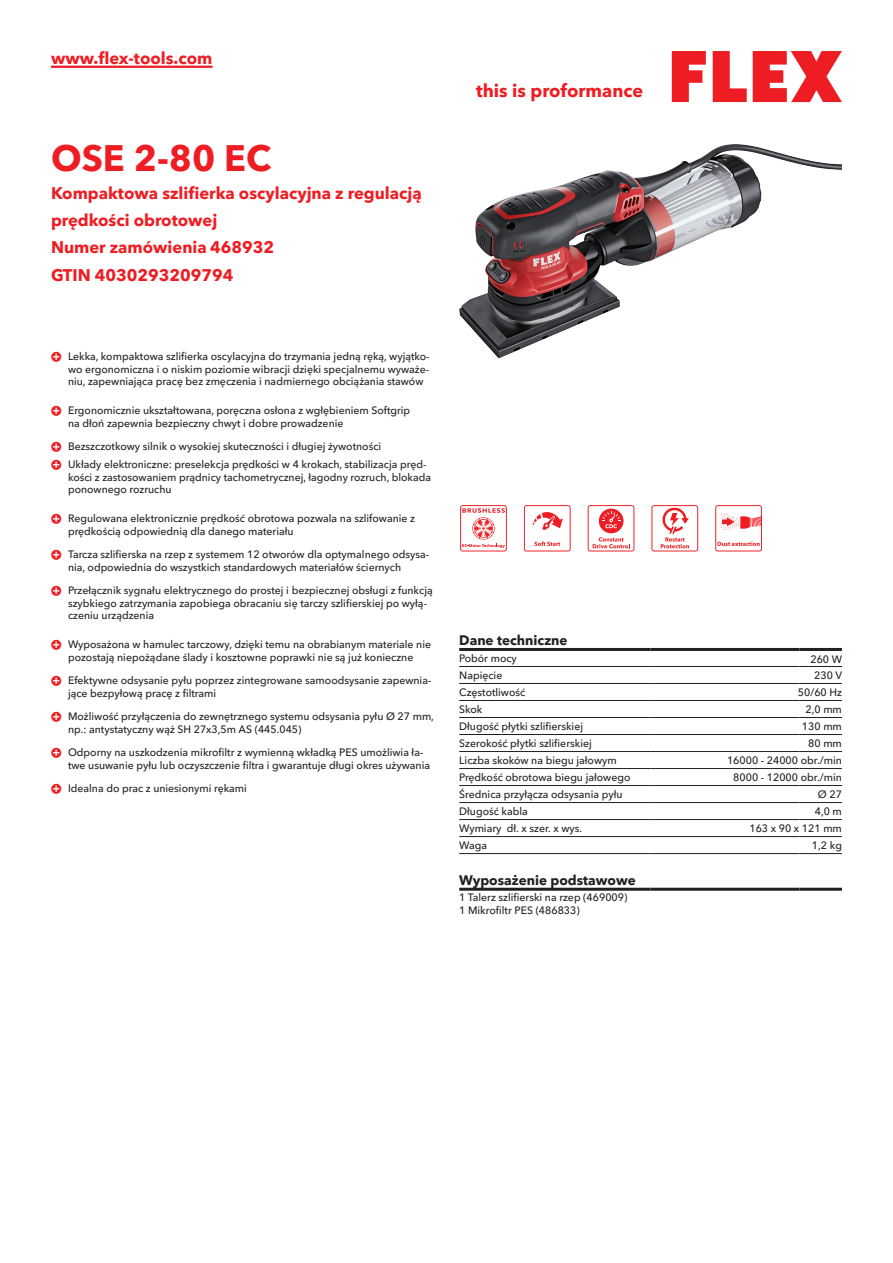
<style>
.page{position:relative;width:893px;height:1263px;background:#fff}
.page>*{position:absolute;margin:0;border:0;box-sizing:border-box;transform-origin:0 0}
.CB_AF_Product-name{font:700 36px "Avenir Next W1 G";color:#ee1d23}
.t1{font:700 18px "Avenir Next W1 G";color:#ee1d23}
.CB_AF_Product-short{font:700 16.5px/27px "Avenir Next W1 G";color:#ee1d23}
.CB_AF_Order-number{font:700 16.5px "Avenir Next W1 G";color:#ee1d23}
.CB_AF_Table-headline{font:700 13.5px "Avenir Next W1 G";color:#231f20}
.CB_AF_Table-specific{font:500 10.5px/12.6px "Avenir Next W1 G";color:#231f20}
</style>
<div class="page">
<svg style="left:672px;top:51px;width:34px;height:51px"></svg>
<svg style="left:713px;top:51px;width:34px;height:51px"></svg>
<svg style="left:753px;top:51px;width:89px;height:51px"></svg>
<hr style="left:51px;top:66px;width:162px;height:2px;background:#ee1d23">
<img style="left:459px;top:144px;width:276px;height:186px">
<hr style="left:459px;top:666px;width:192px;height:1px;background:#231f20">
<hr style="left:651px;top:666px;width:148px;height:1px;background:#231f20">
<hr style="left:799px;top:666px;width:43px;height:1px;background:#231f20">
<hr style="left:459px;top:683px;width:192px;height:1px;background:#231f20">
<hr style="left:651px;top:683px;width:148px;height:1px;background:#231f20">
<hr style="left:799px;top:683px;width:43px;height:1px;background:#231f20">
<hr style="left:459px;top:700px;width:192px;height:1px;background:#231f20">
<hr style="left:651px;top:700px;width:148px;height:1px;background:#231f20">
<hr style="left:799px;top:700px;width:43px;height:1px;background:#231f20">
<hr style="left:459px;top:717px;width:192px;height:1px;background:#231f20">
<hr style="left:651px;top:717px;width:148px;height:1px;background:#231f20">
<hr style="left:799px;top:717px;width:43px;height:1px;background:#231f20">
<hr style="left:459px;top:734px;width:192px;height:1px;background:#231f20">
<hr style="left:651px;top:734px;width:148px;height:1px;background:#231f20">
<hr style="left:799px;top:734px;width:43px;height:1px;background:#231f20">
<hr style="left:459px;top:751px;width:192px;height:1px;background:#231f20">
<hr style="left:651px;top:751px;width:148px;height:1px;background:#231f20">
<hr style="left:799px;top:751px;width:43px;height:1px;background:#231f20">
<hr style="left:459px;top:768px;width:192px;height:1px;background:#231f20">
<hr style="left:651px;top:768px;width:148px;height:1px;background:#231f20">
<hr style="left:799px;top:768px;width:43px;height:1px;background:#231f20">
<hr style="left:459px;top:785px;width:192px;height:1px;background:#231f20">
<hr style="left:651px;top:785px;width:148px;height:1px;background:#231f20">
<hr style="left:799px;top:785px;width:43px;height:1px;background:#231f20">
<hr style="left:459px;top:802px;width:192px;height:1px;background:#231f20">
<hr style="left:651px;top:802px;width:148px;height:1px;background:#231f20">
<hr style="left:799px;top:802px;width:43px;height:1px;background:#231f20">
<hr style="left:459px;top:819px;width:192px;height:1px;background:#231f20">
<hr style="left:651px;top:819px;width:148px;height:1px;background:#231f20">
<hr style="left:799px;top:819px;width:43px;height:1px;background:#231f20">
<hr style="left:459px;top:836px;width:192px;height:1px;background:#231f20">
<hr style="left:651px;top:836px;width:148px;height:1px;background:#231f20">
<hr style="left:799px;top:836px;width:43px;height:1px;background:#231f20">
<hr style="left:459px;top:853px;width:192px;height:1px;background:#231f20">
<hr style="left:651px;top:853px;width:148px;height:1px;background:#231f20">
<hr style="left:799px;top:853px;width:43px;height:1px;background:#231f20">
<hr style="left:459px;top:648px;width:192px;height:3px;background:#231f20">
<hr style="left:651px;top:648px;width:148px;height:3px;background:#231f20">
<hr style="left:799px;top:648px;width:43px;height:3px;background:#231f20">
<hr style="left:459px;top:888px;width:192px;height:3px;background:#231f20">
<hr style="left:651px;top:888px;width:148px;height:3px;background:#231f20">
<hr style="left:799px;top:888px;width:43px;height:3px;background:#231f20">
<svg style="left:460px;top:505px;width:47px;height:46px"></svg>
<svg style="left:524px;top:505px;width:47px;height:46px"></svg>
<svg style="left:588px;top:505px;width:46px;height:46px"></svg>
<svg style="left:651px;top:505px;width:47px;height:46px"></svg>
<svg style="left:715px;top:505px;width:47px;height:46px"></svg>
<h3 class="CB_AF_Product-short" style="left:51px;top:43px;width:163px">www.flex-tools.com</h3>
<p class="CB_AF_Product-name" style="left:51px;top:130px;width:222px">OSE 2-80 EC</p>
<p class="CB_AF_Product-short" style="left:51px;top:178px;width:372px">Kompaktowa szlifierka oscylacyjna z regulacją prędkości obrotowej</p>
<p class="CB_AF_Order-number" style="left:51px;top:234px;width:225px">Numer zamówienia 468932</p>
<p class="CB_AF_Order-number" style="left:51px;top:262px;width:184px">GTIN 4030293209794</p>
<h2 class="t1" style="left:476px;top:77px;width:169px">this is proformance</h2>
<p class="CB_AF_Table-specific" style="left:68px;top:349px;width:363px;text-align:justify">Lekka, kompaktowa szlifierka oscylacyjna do trzymania jedną ręką, wyjątko&shy;wo ergonomiczna i o niskim poziomie wibracji dzięki specjalnemu wyważe&shy;niu, zapewniająca pracę bez zmęczenia i nadmiernego obciążania stawów</p>
<p class="CB_AF_Table-specific" style="left:68px;top:403px;width:344px">Ergonomicznie ukształtowana, poręczna osłona z wgłębieniem Softgrip na dłoń zapewnia bezpieczny chwyt i dobre prowadzenie</p>
<p class="CB_AF_Table-specific" style="left:68px;top:439px;width:315px">Bezszczotkowy silnik o wysokiej skuteczności i długiej żywotności</p>
<p class="CB_AF_Table-specific" style="left:68px;top:457px;width:365px">Układy elektroniczne: preselekcja prędkości w 4 krokach, stabilizacja pręd&shy;kości z zastosowaniem prądnicy tachometrycznej, łagodny rozruch, blokada ponownego rozruchu</p>
<p class="CB_AF_Table-specific" style="left:68px;top:511px;width:349px">Regulowana elektronicznie prędkość obrotowa pozwala na szlifowanie z prędkością odpowiednią dla danego materiału</p>
<p class="CB_AF_Table-specific" style="left:68px;top:547px;width:363px">Tarcza szlifierska na rzep z systemem 12 otworów dla optymalnego odsysa&shy;nia, odpowiednia do wszystkich standardowych materiałów ściernych</p>
<p class="CB_AF_Table-specific" style="left:68px;top:583px;width:366px">Przełącznik sygnału elektrycznego do prostej i bezpiecznej obsługi z funkcją szybkiego zatrzymania zapobiega obracaniu się tarczy szlifierskiej po wyłą&shy;czeniu urządzenia</p>
<p class="CB_AF_Table-specific" style="left:68px;top:637px;width:365px">Wyposażona w hamulec tarczowy, dzięki temu na obrabianym materiale nie pozostają niepożądane ślady i kosztowne poprawki nie są już konieczne</p>
<p class="CB_AF_Table-specific" style="left:68px;top:673px;width:365px">Efektywne odsysanie pyłu poprzez zintegrowane samoodsysanie zapewnia&shy;jące bezpyłową pracę z filtrami</p>
<p class="CB_AF_Table-specific" style="left:68px;top:709px;width:367px">Możliwość przyłączenia do zewnętrznego systemu odsysania pyłu Ø 27 mm, np.: antystatyczny wąż SH 27x3,5m AS (445.045)</p>
<p class="CB_AF_Table-specific" style="left:68px;top:745px;width:364px">Odporny na uszkodzenia mikrofiltr z wymienną wkładką PES umożliwia ła&shy;twe usuwanie pyłu lub oczyszczenie filtra i gwarantuje długi okres używania</p>
<p class="CB_AF_Table-specific" style="left:68px;top:781px;width:180px">Idealna do prac z uniesionymi rękami</p>
<p class="CB_AF_Table-headline" style="left:459px;top:630px;width:110px">Dane techniczne</p>
<p class="CB_AF_Table-specific" style="left:459px;top:651px;width:59px">Pobór mocy</p>
<p class="CB_AF_Table-specific" style="left:810px;top:652px;width:33px">260 W</p>
<p class="CB_AF_Table-specific" style="left:459px;top:668px;width:45px">Napięcie</p>
<p class="CB_AF_Table-specific" style="left:814px;top:668px;width:29px">230 V</p>
<p class="CB_AF_Table-specific" style="left:459px;top:685px;width:68px">Częstotliwość</p>
<p class="CB_AF_Table-specific" style="left:798px;top:685px;width:46px">50/60 Hz</p>
<p class="CB_AF_Table-specific" style="left:459px;top:702px;width:25px">Skok</p>
<p class="CB_AF_Table-specific" style="left:805px;top:702px;width:38px">2,0 mm</p>
<p class="CB_AF_Table-specific" style="left:459px;top:719px;width:125px">Długość płytki szlifierskiej</p>
<p class="CB_AF_Table-specific" style="left:802px;top:719px;width:41px">130 mm</p>
<p class="CB_AF_Table-specific" style="left:459px;top:736px;width:134px">Szerokość płytki szlifierskiej</p>
<p class="CB_AF_Table-specific" style="left:808px;top:736px;width:35px">80 mm</p>
<p class="CB_AF_Table-specific" style="left:459px;top:753px;width:159px">Liczba skoków na biegu jałowym</p>
<p class="CB_AF_Table-specific" style="left:727px;top:753px;width:116px">16000 - 24000 obr./min</p>
<p class="CB_AF_Table-specific" style="left:459px;top:770px;width:173px">Prędkość obrotowa biegu jałowego</p>
<p class="CB_AF_Table-specific" style="left:733px;top:770px;width:110px">8000 - 12000 obr./min</p>
<p class="CB_AF_Table-specific" style="left:459px;top:787px;width:165px">Średnica przyłącza odsysania pyłu</p>
<p class="CB_AF_Table-specific" style="left:818px;top:787px;width:26px">Ø 27</p>
<p class="CB_AF_Table-specific" style="left:459px;top:804px;width:70px">Długość kabla</p>
<p class="CB_AF_Table-specific" style="left:815px;top:804px;width:29px">4,0 m</p>
<p class="CB_AF_Table-specific" style="left:459px;top:821px;width:124px">Wymiary dł. x szer. x wys.</p>
<p class="CB_AF_Table-specific" style="left:749px;top:821px;width:94px">163 x 90 x 121 mm</p>
<p class="CB_AF_Table-specific" style="left:459px;top:838px;width:30px">Waga</p>
<p class="CB_AF_Table-specific" style="left:812px;top:838px;width:32px">1,2 kg</p>
<p class="CB_AF_Table-headline" style="left:459px;top:869px;width:178px">Wyposażenie podstawowe</p>
<p class="CB_AF_Table-specific" style="left:459px;top:890px;width:170px">1 Talerz szlifierski na rzep (469009)<br>1 Mikrofiltr PES (486833)</p>
</div>
